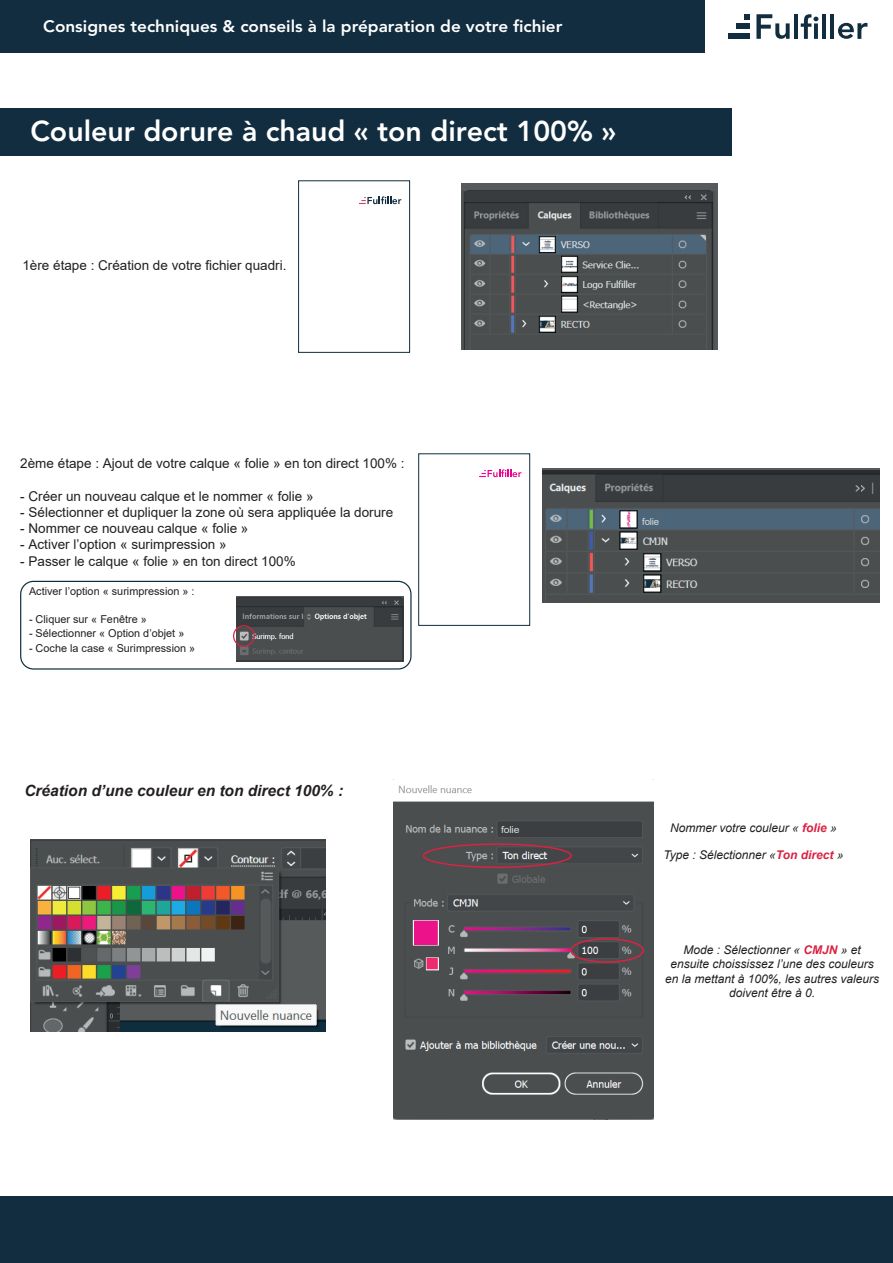
<style>
.page{position:relative;width:893px;height:1263px;background:#fff}
.page>*{position:absolute;margin:0;border:0;box-sizing:border-box;transform-origin:0 0}
.t1{font:800 28.5px "Avenir LT Std";color:#fff}
.t2{font:800 16.5px "Avenir LT Std";color:#fff;scale:1.04 1}
.t3{font:italic 700 15.45px "Arial";color:#231f20}
.t4{font:13.5px "Arial";color:#231f20}
.t5{font:italic 12px/14.4px "Arial";color:#231f20;text-align:center}
.t6{font:10.95px "Arial";color:#231f20}
.t7{font:9.6px "Arial";letter-spacing:-.02em;color:#dbdddb}
.t8{font:9.6px "Arial";letter-spacing:-.02em;color:#dbdddb;scale:1.09 1}
.s1{font-weight:700;color:#da2242}
</style>
<div class="page">
<img style="left:31px;top:840px;width:295px;height:191px">
<img style="left:394px;top:785px;width:259px;height:334px">
<div style="left:423px;top:843px;width:149px;height:25px;border:2px solid #da2242;border-radius:50%"></div>
<div style="left:570px;top:938px;width:74px;height:25px;border:2px solid #da2242;border-radius:50%"></div>
<hr style="left:794px;top:14px;width:4px;height:25px;background:#112d3f">
<svg style="left:801px;top:14px;width:17px;height:25px"></svg>
<hr style="left:822px;top:14px;width:4px;height:25px;background:#112d3f">
<hr style="left:830px;top:14px;width:4px;height:25px;background:#112d3f">
<svg style="left:838px;top:23px;width:29px;height:16px"></svg>
<div style="left:728px;top:33px;width:22px;height:6px;background:#112d3f"></div>
<div style="left:736px;top:24px;width:14px;height:5px;background:#112d3f"></div>
<svg style="left:745px;top:14px;width:5px;height:6px"></svg>
<div style="left:0;top:0;width:704px;height:53px;background:#112d3f"></div>
<div style="left:0;top:1196px;width:893px;height:67px;background:#112d3f"></div>
<svg style="left:756px;top:14px;width:34px;height:25px"></svg>
<svg style="left:359px;top:196px;width:42px;height:8px"></svg>
<div style="left:298px;top:181px;width:112px;height:171px;border:1px solid #102d3e"></div>
<img style="left:461px;top:183px;width:256px;height:167px">
<div style="left:0;top:108px;width:732px;height:48px;background:#112d3f"></div>
<div style="left:500px;top:825px;width:29px;height:9px;background:#3c3f41"></div>
<svg style="left:479px;top:469px;width:42px;height:8px"></svg>
<div style="left:419px;top:454px;width:111px;height:171px;border:1px solid #102d3e"></div>
<div style="left:20px;top:581px;width:392px;height:88px;border:1px solid #102d3e;border-radius:13px"></div>
<img style="left:237px;top:596px;width:166px;height:65px">
<div style="left:233px;top:625px;width:22px;height:22px;border:1px solid #da2242;border-radius:50%"></div>
<img style="left:542px;top:469px;width:337px;height:134px">
<div style="left:642px;top:515px;width:19px;height:10px;background:#4c6579"></div>
<p class="t2" style="left:43px;top:16px;width:501px">Consignes techniques &amp; conseils à la préparation de votre fichier</p>
<h1 class="t1" style="left:30px;top:115px;width:587px">Couleur dorure à chaud « ton direct 100% »</h1>
<p class="t4" style="left:22px;top:256px;width:266px">1ère étape : Création de votre fichier quadri.</p>
<p class="t4" style="left:20px;top:454px;width:386px">2ème étape : Ajout de votre calque « folie » en ton direct 100% :</p>
<p class="t4" style="left:20px;top:487px;width:295px">- Créer un nouveau calque et le nommer « folie »</p>
<p class="t4" style="left:20px;top:503px;width:374px">- Sélectionner et dupliquer la zone où sera appliquée la dorure</p>
<p class="t4" style="left:20px;top:519px;width:230px">- Nommer ce nouveau calque « folie »</p>
<p class="t4" style="left:20px;top:535px;width:208px">- Activer l’option « surimpression »</p>
<p class="t4" style="left:20px;top:551px;width:277px">- Passer le calque « folie » en ton direct 100%</p>
<p class="t6" style="left:29px;top:584px;width:167px">Activer l’option « surimpression » :</p>
<p class="t6" style="left:29px;top:611px;width:119px">- Cliquer sur « Fenêtre »</p>
<p class="t6" style="left:29px;top:626px;width:157px">- Sélectionner « Option d’objet »</p>
<p class="t6" style="left:29px;top:640px;width:168px">- Coche la case « Surimpression »</p>
<p class="t3" style="left:24px;top:781px;width:320px">Création d’une couleur en ton direct 100% :</p>
<p class="t8" style="left:501px;top:823px;width:18px">folie</p>
<p class="t7" style="left:642px;top:515px;width:18px">folie</p>
<p class="t5" style="left:670px;top:821px;width:168px">Nommer votre couleur « <span class="s1">folie</span> »</p>
<p class="t5" style="left:663px;top:848px;width:182px">Type : Sélectionner «<span class="s1">Ton direct</span> »</p>
<p class="t5" style="left:665px;top:943px;width:216px">Mode : Sélectionner « <span class="s1">CMJN</span> » et ensuite choississez l’une des couleurs en la mettant à 100%, les autres valeurs doivent être à 0.</p>
</div>
